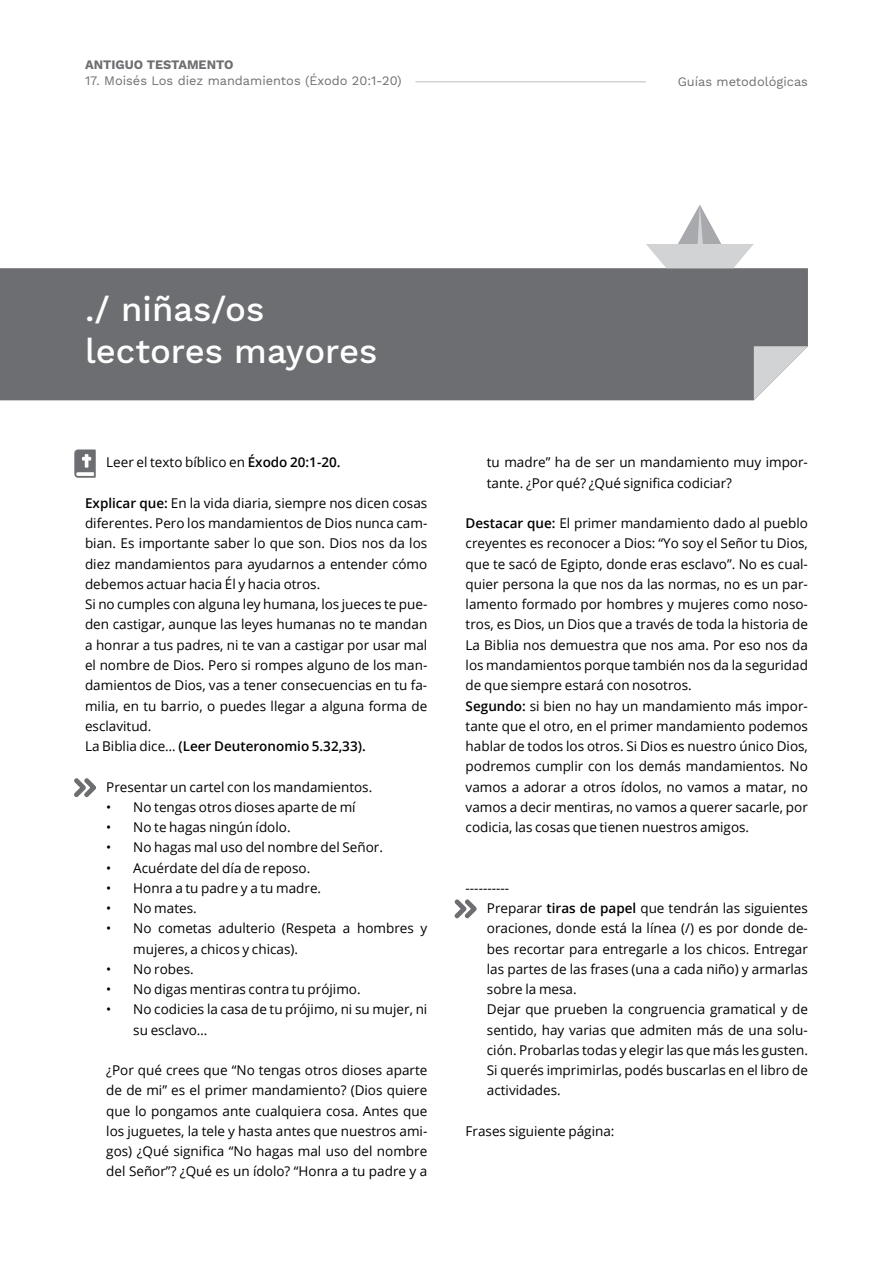
<style>
.page{position:relative;width:893px;height:1263px;background:#fff}
.page>*{position:absolute;margin:0;border:0;box-sizing:border-box;transform-origin:0 0}
.t1{font:500 34.5px/41.4px "Work Sans";color:#fff}
.t2{font:13.5px/20.2px "Open Sans";color:#000}
.t3{font:12.75px "Work Sans";color:#6d6e71}
.t4{font:700 12.75px "Work Sans";color:#6d6e71}
.s1{font-weight:600}
</style>
<div class="page">
<div style="left:0;top:268px;width:808px;height:132px;background:#6d6e71"></div>
<svg style="left:754px;top:346px;width:54px;height:54px"></svg>
<svg style="left:74px;top:449px;width:22px;height:29px"></svg>
<svg style="left:454px;top:899px;width:23px;height:20px"></svg>
<svg style="left:74px;top:778px;width:22px;height:20px"></svg>
<hr style="left:415px;top:81px;width:231px;height:2px;background:#d1d3d4">
<svg style="left:646px;top:205px;width:108px;height:63px"></svg>
<p class="t4" style="left:85px;top:58px;width:150px">ANTIGUO TESTAMENTO</p>
<p class="t3" style="left:85px;top:73px;width:318px">17. Moisés Los diez mandamientos (Éxodo 20:1-20)</p>
<p class="t3" style="left:678px;top:74px;width:132px">Guías metodológicas</p>
<h1 class="t1" style="left:85px;top:290px;width:294px">./ niñas/os lectores mayores</h1>
<p class="t2" style="left:106px;top:452px;width:236px">Leer el texto bíblico en <span class="s1">Éxodo 20:1-20.</span></p>
<p class="t2" style="left:85px;top:493px;width:344px"><span class="s1">Explicar que:</span> En la vida diaria, siempre nos dicen cosas diferentes. Pero los mandamientos de Dios nunca cam&shy;bian. Es importante saber lo que son. Dios nos da los diez mandamientos para ayudarnos a entender cómo debemos actuar hacia Él y hacia otros.<br>Si no cumples con alguna ley humana, los jueces te pue&shy;den castigar, aunque las leyes humanas no te mandan a honrar a tus padres, ni te van a castigar por usar mal el nombre de Dios. Pero si rompes alguno de los man&shy;damientos de Dios, vas a tener consecuencias en tu fa&shy;milia, en tu barrio, o puedes llegar a alguna forma de esclavitud.<br>La Biblia dice… <span class="s1">(Leer Deuteronomio 5.32,33).</span></p>
<p class="t2" style="left:106px;top:776px;width:268px">Presentar un cartel con los mandamientos.</p>
<p class="t2" style="left:106px;top:796px;width:251px">• No tengas otros dioses aparte de mí</p>
<p class="t2" style="left:106px;top:817px;width:186px">• No te hagas ningún ídolo.</p>
<p class="t2" style="left:106px;top:837px;width:278px">• No hagas mal uso del nombre del Señor.</p>
<p class="t2" style="left:106px;top:857px;width:205px">• Acuérdate del día de reposo.</p>
<p class="t2" style="left:106px;top:877px;width:216px">• Honra a tu padre y a tu madre.</p>
<p class="t2" style="left:106px;top:898px;width:92px">• No mates.</p>
<p class="t2" style="left:133px;top:918px;width:296px;text-indent:-27px">• No cometas adulterio (Respeta a hombres y mujeres, a chicos y chicas).</p>
<p class="t2" style="left:106px;top:958px;width:89px">• No robes.</p>
<p class="t2" style="left:106px;top:979px;width:256px">• No digas mentiras contra tu prójimo.</p>
<p class="t2" style="left:133px;top:999px;width:296px;text-indent:-27px">• No codicies la casa de tu prójimo, ni su mujer, ni su esclavo…</p>
<p class="t2" style="left:106px;top:1060px;width:323px;text-align:justify">¿Por qué crees que “No tengas otros dioses aparte de de mi” es el primer mandamiento? (Dios quiere que lo pongamos ante cualquiera cosa. Antes que los juguetes, la tele y hasta antes que nuestros ami&shy;gos) ¿Qué significa “No hagas mal uso del nombre del Señor”? ¿Qué es un ídolo? “Honra a tu padre y a</p>
<p class="t2" style="left:487px;top:452px;width:323px">tu madre” ha de ser un mandamiento muy impor&shy;tante. ¿Por qué? ¿Qué significa codiciar?</p>
<p class="t2" style="left:466px;top:513px;width:344px"><span class="s1">Destacar que:</span> El primer mandamiento dado al pueblo creyentes es reconocer a Dios: “Yo soy el Señor tu Dios, que te sacó de Egipto, donde eras esclavo”. No es cual&shy;quier persona la que nos da las normas, no es un par&shy;lamento formado por hombres y mujeres como noso&shy;tros, es Dios, un Dios que a través de toda la historia de La Biblia nos demuestra que nos ama. Por eso nos da los mandamientos porque también nos da la seguridad de que siempre estará con nosotros.<br><span class="s1">Segundo:</span> si bien no hay un mandamiento más impor&shy;tante que el otro, en el primer mandamiento podemos hablar de todos los otros. Si Dios es nuestro único Dios, podremos cumplir con los demás mandamientos. No vamos a adorar a otros ídolos, no vamos a matar, no vamos a decir mentiras, no vamos a querer sacarle, por codicia, las cosas que tienen nuestros amigos.</p>
<p class="t2" style="left:487px;top:877px;width:323px;text-indent:-21px">----------<br>Preparar <span class="s1">tiras de papel</span> que tendrán las siguientes oraciones, donde está la línea (/) es por donde de&shy;bes recortar para entregarle a los chicos. Entregar las partes de las frases (una a cada niño) y armarlas sobre la mesa.<br>Dejar que prueben la congruencia gramatical y de sentido, hay varias que admiten más de una solu&shy;ción. Probarlas todas y elegir las que más les gusten.<br>Si querés imprimirlas, podés buscarlas en el libro de actividades.</p>
<p class="t2" style="left:466px;top:1120px;width:150px">Frases siguiente página:</p>
</div>
